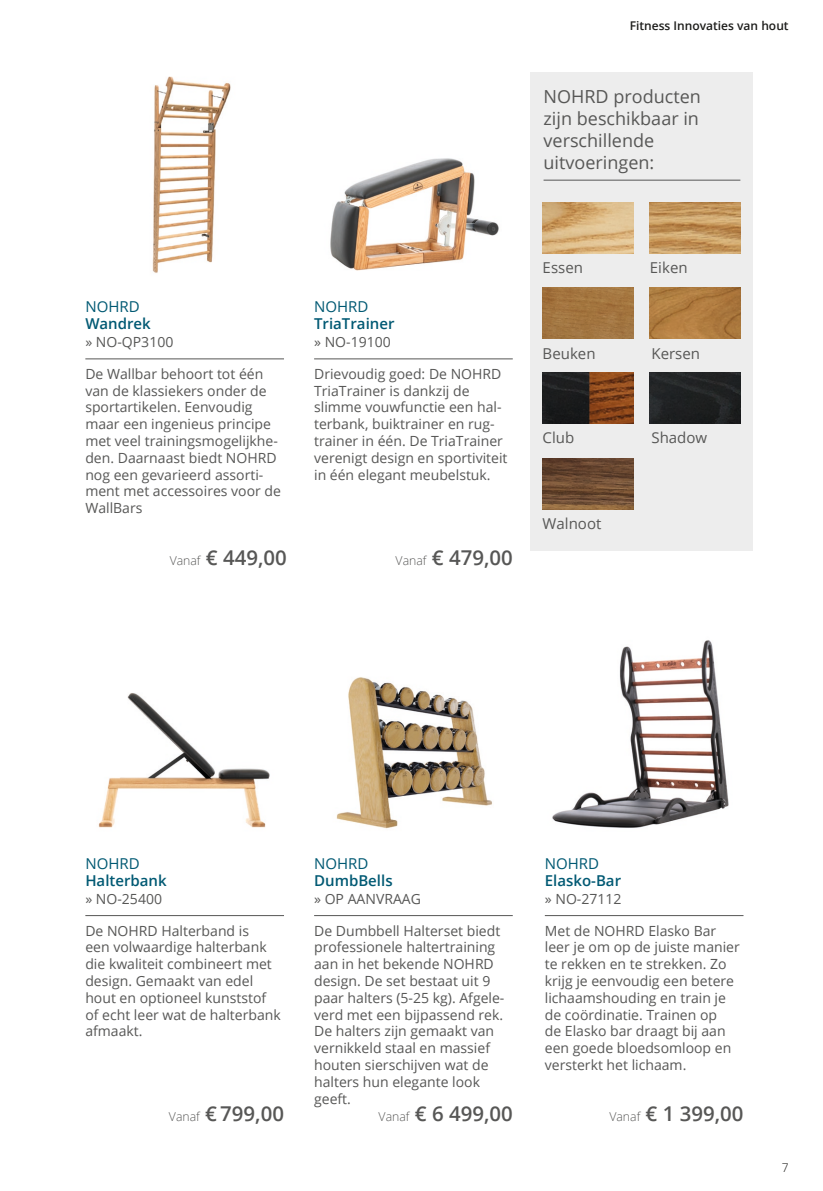
<style>
.page{position:relative;width:823px;height:1191px;background:#fff}
.page>*{position:absolute;margin:0;border:0;box-sizing:border-box;transform-origin:0 0}
.t1{font:600 20.4px "Open Sans";color:#575756}
.t2{font:18px/22px "Open Sans";color:#575756}
.t3{font:600 15px "Open Sans";color:#005973}
.t4{font:15px "Open Sans";color:#575756}
.t5{font:15px "Open Sans";color:#005973}
.t6{font:14px/16.8px "Open Sans";color:#575756}
.t7{font:600 12px "Open Sans";color:#1d1d1b}
.t8{font:300 12px "Open Sans";color:#1d1d1b}
.s1{font-weight:300;font-size:12.2px}
</style>
<div class="page">
<img style="left:330px;top:158px;width:169px;height:113px">
<hr style="left:314px;top:358px;width:198px;height:1px;background:#575756">
<img style="left:152px;top:76px;width:79px;height:197px">
<hr style="left:85px;top:358px;width:199px;height:1px;background:#575756">
<img style="left:552px;top:640px;width:177px;height:188px">
<img style="left:336px;top:677px;width:156px;height:152px">
<img style="left:98px;top:693px;width:172px;height:135px">
<hr style="left:544px;top:915px;width:199px;height:1px;background:#575756">
<hr style="left:314px;top:915px;width:198px;height:1px;background:#575756">
<hr style="left:85px;top:915px;width:199px;height:1px;background:#575756">
<div style="left:529px;top:72px;width:223px;height:479px;background:#ededed"></div>
<hr style="left:543px;top:180px;width:197px;height:1px;background:#575756">
<img style="left:542px;top:202px;width:91px;height:51px">
<img style="left:649px;top:372px;width:91px;height:51px">
<img style="left:649px;top:287px;width:91px;height:51px">
<img style="left:542px;top:287px;width:91px;height:51px">
<img style="left:649px;top:202px;width:91px;height:51px">
<img style="left:542px;top:372px;width:91px;height:51px">
<img style="left:542px;top:458px;width:91px;height:51px">
<p class="t7" style="left:629px;top:18px;width:160px">Fitness Innovaties van hout</p>
<p class="t2" style="left:543px;top:85px;width:159px">NOHRD producten zijn beschikbaar in verschillende uitvoeringen:</p>
<p class="t5" style="left:85px;top:296px;width:56px">NOHRD</p>
<p class="t3" style="left:85px;top:313px;width:67px">Wandrek</p>
<p class="t6" style="left:85px;top:333px;width:89px">» NO-QP3100</p>
<p class="t6" style="left:85px;top:365px;width:197px">De Wallbar behoort tot één van de klassiekers onder de sportartikelen. Eenvoudig maar een ingenieus principe met veel trainingsmogelijkhe&shy;den. Daarnaast biedt NOHRD nog een gevarieerd assorti&shy;ment met accessoires voor de<br>WallBars</p>
<h1 class="t1" style="left:170px;top:544px;width:119px"><span class="s1">Vanaf</span> € 449,00</h1>
<p class="t5" style="left:314px;top:296px;width:56px">NOHRD</p>
<p class="t3" style="left:314px;top:313px;width:82px">TriaTrainer</p>
<p class="t6" style="left:314px;top:333px;width:78px">» NO-19100</p>
<p class="t6" style="left:314px;top:365px;width:195px">Drievoudig goed: De NOHRD<br>TriaTrainer is dankzij de slimme vouwfunctie een hal&shy;terbank, buiktrainer en rug&shy;trainer in één. De TriaTrainer verenigt design en sportiviteit in één elegant meubelstuk.</p>
<h1 class="t1" style="left:395px;top:544px;width:119px"><span class="s1">Vanaf</span> € 479,00</h1>
<p class="t4" style="left:541px;top:251px;width:42px">Esche</p>
<p class="t4" style="left:542px;top:257px;width:42px">Essen</p>
<p class="t4" style="left:649px;top:257px;width:39px">Eiken</p>
<p class="t4" style="left:542px;top:343px;width:54px">Beuken</p>
<p class="t4" style="left:651px;top:343px;width:50px">Kersen</p>
<p class="t4" style="left:542px;top:427px;width:33px">Club</p>
<p class="t4" style="left:542px;top:513px;width:60px">Walnoot</p>
<p class="t4" style="left:651px;top:427px;width:57px">Shadow</p>
<p class="t5" style="left:85px;top:853px;width:56px">NOHRD</p>
<p class="t3" style="left:85px;top:870px;width:83px">Halterbank</p>
<p class="t6" style="left:85px;top:890px;width:78px">» NO-25400</p>
<p class="t6" style="left:85px;top:921px;width:197px">De NOHRD Halterband is<br>een volwaardige halterbank die kwaliteit combineert met design. Gemaakt van edel hout en optioneel kunststof of echt leer wat de halterbank afmaakt.</p>
<p class="t5" style="left:314px;top:853px;width:56px">NOHRD</p>
<p class="t3" style="left:314px;top:870px;width:80px">DumbBells</p>
<p class="t6" style="left:314px;top:890px;width:108px">» OP AANVRAAG</p>
<p class="t6" style="left:314px;top:921px;width:192px">De Dumbbell Halterset biedt professionele haltertraining aan in het bekende NOHRD design. De set bestaat uit 9 paar halters (5-25 kg). Afgele&shy;verd met een bijpassend rek.<br>De halters zijn gemaakt van vernikkeld staal en massief houten sierschijven wat de halters hun elegante look geeft.</p>
<p class="t5" style="left:544px;top:853px;width:56px">NOHRD</p>
<p class="t3" style="left:544px;top:870px;width:78px">Elasko-Bar</p>
<p class="t6" style="left:544px;top:890px;width:78px">» NO-27112</p>
<p class="t6" style="left:544px;top:921px;width:196px">Met de NOHRD Elasko Bar leer je om op de juiste manier te rekken en te strekken. Zo krijg je eenvoudig een betere lichaamshouding en train je de coördinatie. Trainen op<br>de Elasko bar draagt bij aan een goede bloedsomloop en versterkt het lichaam.</p>
<h1 class="t1" style="left:169px;top:1099px;width:116px"><span class="s1">Vanaf</span> € 799,00</h1>
<h1 class="t1" style="left:378px;top:1099px;width:136px"><span class="s1">Vanaf</span> € 6 499,00</h1>
<h1 class="t1" style="left:609px;top:1099px;width:136px"><span class="s1">Vanaf</span> € 1 399,00</h1>
<p class="t8" style="left:781px;top:1159px;width:8px">7</p>
</div>
